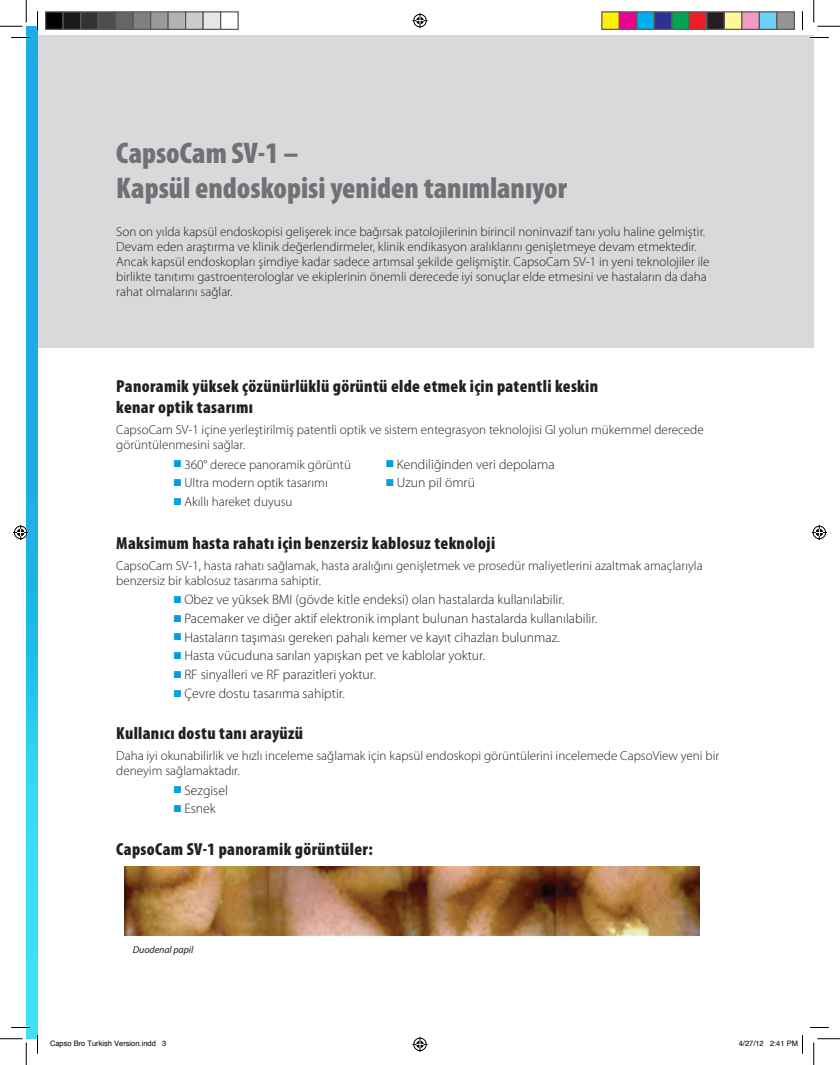
<style>
.page{position:relative;width:840px;height:1065px;background:#fff}
.page>*{position:absolute;margin:0;border:0;box-sizing:border-box;transform-origin:0 0}
.t1{font:900 condensed 30px "Myriad Pro";color:#717074}
.Small_subhead{font:900 condensed 17.5px/21px "Myriad Pro";letter-spacing:.02em;color:#231f20}
.Main_Body_copy_Black{font:300 13.75px "Myriad Pro";color:#231f20}
.Main_Body_copy_Black-2{font:300 13.12px/15px "Myriad Pro";color:#231f20}
.Main_Body_copy_Black-3{font:italic 10px "Myriad Pro";letter-spacing:-.01em;color:#231f20}
.t2{font:7.5px "Helvetica";color:#000}
.s1{color:#069ddc}
</style>
<div class="page">
<div style="left:37px;top:36px;width:777px;height:312px;background:#d8d9db"></div>
<img style="left:26px;top:26px;width:12px;height:1013px">
<img style="left:124px;top:867px;width:576px;height:68px">
<svg style="left:11px;top:37px;width:19px;height:1px"></svg>
<svg style="left:810px;top:37px;width:19px;height:1px"></svg>
<svg style="left:11px;top:1027px;width:19px;height:1px"></svg>
<svg style="left:810px;top:1027px;width:19px;height:1px"></svg>
<svg style="left:37px;top:11px;width:1px;height:19px"></svg>
<svg style="left:37px;top:1035px;width:1px;height:19px"></svg>
<svg style="left:802px;top:11px;width:1px;height:19px"></svg>
<svg style="left:0;top:0;width:27px;height:27px"></svg>
<svg style="left:0;top:1039px;width:27px;height:26px"></svg>
<svg style="left:814px;top:0;width:26px;height:27px"></svg>
<svg style="left:814px;top:1039px;width:26px;height:26px"></svg>
<svg style="left:412px;top:13px;width:16px;height:15px"></svg>
<svg style="left:412px;top:1037px;width:16px;height:15px"></svg>
<svg style="left:13px;top:525px;width:15px;height:15px"></svg>
<svg style="left:812px;top:525px;width:15px;height:15px"></svg>
<div style="left:46px;top:12px;width:17px;height:17px;background:#000"></div>
<div style="left:45px;top:11px;width:19px;height:19px;border:1px solid #595959"></div>
<div style="left:63px;top:12px;width:18px;height:17px;background:#1a1a1a"></div>
<div style="left:62px;top:11px;width:19px;height:19px;border:1px solid #595959"></div>
<div style="left:81px;top:12px;width:17px;height:17px;background:#333"></div>
<div style="left:80px;top:11px;width:19px;height:19px;border:1px solid #595959"></div>
<div style="left:98px;top:12px;width:18px;height:17px;background:#4d4d4d"></div>
<div style="left:98px;top:11px;width:18px;height:19px;border:1px solid #595959"></div>
<div style="left:116px;top:12px;width:17px;height:17px;background:#666"></div>
<div style="left:115px;top:11px;width:19px;height:19px;border:1px solid #595959"></div>
<div style="left:133px;top:12px;width:18px;height:17px;background:#808080"></div>
<div style="left:132px;top:11px;width:19px;height:19px;border:1px solid #595959"></div>
<div style="left:151px;top:12px;width:17px;height:17px;background:#999"></div>
<div style="left:150px;top:11px;width:19px;height:19px;border:1px solid #595959"></div>
<div style="left:168px;top:12px;width:18px;height:17px;background:#b3b3b3"></div>
<div style="left:168px;top:11px;width:18px;height:19px;border:1px solid #595959"></div>
<div style="left:186px;top:12px;width:17px;height:17px;background:#ccc"></div>
<div style="left:185px;top:11px;width:19px;height:19px;border:1px solid #595959"></div>
<div style="left:203px;top:12px;width:18px;height:17px;background:#e6e6e6"></div>
<div style="left:202px;top:11px;width:19px;height:19px;border:1px solid #595959"></div>
<div style="left:220px;top:11px;width:19px;height:19px;border:1px solid #595959"></div>
<div style="left:602px;top:12px;width:17px;height:17px;background:#fff101"></div>
<div style="left:601px;top:11px;width:19px;height:19px;border:1px solid #595959"></div>
<div style="left:619px;top:12px;width:18px;height:17px;background:#ed028c"></div>
<div style="left:619px;top:11px;width:19px;height:19px;border:1px solid #595959"></div>
<div style="left:637px;top:12px;width:17px;height:17px;background:#00aeef"></div>
<div style="left:636px;top:11px;width:19px;height:19px;border:1px solid #595959"></div>
<div style="left:654px;top:12px;width:18px;height:17px;background:#2e3092"></div>
<div style="left:654px;top:11px;width:18px;height:19px;border:1px solid #595959"></div>
<div style="left:672px;top:12px;width:17px;height:17px;background:#00a54f"></div>
<div style="left:671px;top:11px;width:19px;height:19px;border:1px solid #595959"></div>
<div style="left:689px;top:12px;width:18px;height:17px;background:#ee1d23"></div>
<div style="left:689px;top:11px;width:19px;height:19px;border:1px solid #595959"></div>
<div style="left:707px;top:12px;width:17px;height:17px;background:#231f20"></div>
<div style="left:706px;top:11px;width:19px;height:19px;border:1px solid #595959"></div>
<div style="left:724px;top:12px;width:18px;height:17px;background:#fff79a"></div>
<div style="left:724px;top:11px;width:18px;height:19px;border:1px solid #595959"></div>
<div style="left:742px;top:12px;width:17px;height:17px;background:#f499c2"></div>
<div style="left:741px;top:11px;width:19px;height:19px;border:1px solid #595959"></div>
<div style="left:759px;top:12px;width:18px;height:17px;background:#6bcff6"></div>
<div style="left:759px;top:11px;width:19px;height:19px;border:1px solid #595959"></div>
<div style="left:777px;top:12px;width:17px;height:17px;background:#939598"></div>
<div style="left:776px;top:11px;width:19px;height:19px;border:1px solid #595959"></div>
<svg style="left:802px;top:1035px;width:1px;height:19px"></svg>
<p class="t1" style="left:116px;top:134px;width:184px">CapsoCam SV-1 –</p>
<p class="t1" style="left:116px;top:169px;width:452px">Kapsül endoskopisi yeniden tanımlanıyor</p>
<p class="Main_Body_copy_Black-2" style="left:116px;top:224px;width:595px">Son on yılda kapsül endoskopisi gelişerek ince bağırsak patolojilerinin birincil noninvazif tanı yolu haline gelmiştir.<br>Devam eden araştırma ve klinik değerlendirmeler, klinik endikasyon aralıklarını genişletmeye devam etmektedir.<br>Ancak kapsül endoskopları şimdiye kadar sadece artımsal şekilde gelişmiştir. CapsoCam SV-1 in yeni teknolojiler ile birlikte tanıtımı gastroenterologlar ve ekiplerinin önemli derecede iyi sonuçlar elde etmesini ve hastaların da daha rahat olmalarını sağlar.</p>
<p class="Small_subhead" style="left:116px;top:375px;width:483px">Panoramik yüksek çözünürlüklü görüntü elde etmek için patentli keskin kenar optik tasarımı</p>
<p class="Main_Body_copy_Black-2" style="left:116px;top:422px;width:589px">CapsoCam SV-1 içine yerleştirilmiş patentli optik ve sistem entegrasyon teknolojisi GI yolun mükemmel derecede görüntülenmesini sağlar.</p>
<p class="Main_Body_copy_Black-2" style="left:174px;top:457px;width:179px"><span class="s1">■</span> 360° derece panoramik görüntü</p>
<p class="Main_Body_copy_Black" style="left:386px;top:456px;width:170px"><span class="s1">■</span> Kendiliğinden veri depolama</p>
<p class="Main_Body_copy_Black-2" style="left:174px;top:475px;width:156px"><span class="s1">■</span> Ultra modern optik tasarımı</p>
<p class="Main_Body_copy_Black" style="left:386px;top:474px;width:90px"><span class="s1">■</span> Uzun pil ömrü</p>
<p class="Main_Body_copy_Black-2" style="left:174px;top:494px;width:120px"><span class="s1">■</span> Akıllı hareket duyusu</p>
<p class="Small_subhead" style="left:116px;top:532px;width:380px">Maksimum hasta rahatı için benzersiz kablosuz teknoloji</p>
<p class="Main_Body_copy_Black-2" style="left:116px;top:558px;width:588px">CapsoCam SV-1, hasta rahatı sağlamak, hasta aralığını genişletmek ve prosedür maliyetlerini azaltmak amaçlarıyla benzersiz bir kablosuz tasarıma sahiptir.</p>
<p class="Main_Body_copy_Black" style="left:174px;top:591px;width:392px"><span class="s1">■</span> Obez ve yüksek BMI (gövde kitle endeksi) olan hastalarda kullanılabilir.</p>
<p class="Main_Body_copy_Black" style="left:174px;top:610px;width:425px"><span class="s1">■</span> Pacemaker ve diğer aktif elektronik implant bulunan hastalarda kullanılabilir.</p>
<p class="Main_Body_copy_Black" style="left:174px;top:629px;width:387px"><span class="s1">■</span> Hastaların taşıması gereken pahalı kemer ve kayıt cihazları bulunmaz.</p>
<p class="Main_Body_copy_Black" style="left:174px;top:648px;width:313px"><span class="s1">■</span> Hasta vücuduna sarılan yapışkan pet ve kablolar yoktur.</p>
<p class="Main_Body_copy_Black" style="left:174px;top:666px;width:203px"><span class="s1">■</span> RF sinyalleri ve RF parazitleri yoktur.</p>
<p class="Main_Body_copy_Black" style="left:174px;top:685px;width:173px"><span class="s1">■</span> Çevre dostu tasarıma sahiptir.</p>
<p class="Small_subhead" style="left:116px;top:723px;width:189px">Kullanıcı dostu tanı arayüzü</p>
<p class="Main_Body_copy_Black-2" style="left:116px;top:748px;width:605px">Daha iyi okunabilirlik ve hızlı inceleme sağlamak için kapsül endoskopi görüntülerini incelemede CapsoView yeni bir deneyim sağlamaktadır.</p>
<p class="Main_Body_copy_Black" style="left:174px;top:782px;width:56px"><span class="s1">■</span> Sezgisel</p>
<p class="Main_Body_copy_Black" style="left:174px;top:801px;width:44px"><span class="s1">■</span> Esnek</p>
<p class="Small_subhead" style="left:116px;top:838px;width:258px">CapsoCam SV-1 panoramik görüntüler:</p>
<p class="Main_Body_copy_Black-3" style="left:133px;top:944px;width:62px">Duodenal papil</p>
<p class="t2" style="left:50px;top:1038px;width:118px">Capso Bro Turkish Version.indd 3</p>
<p class="t2" style="left:739px;top:1038px;width:61px">4/27/12 2:41 PM</p>
</div>
